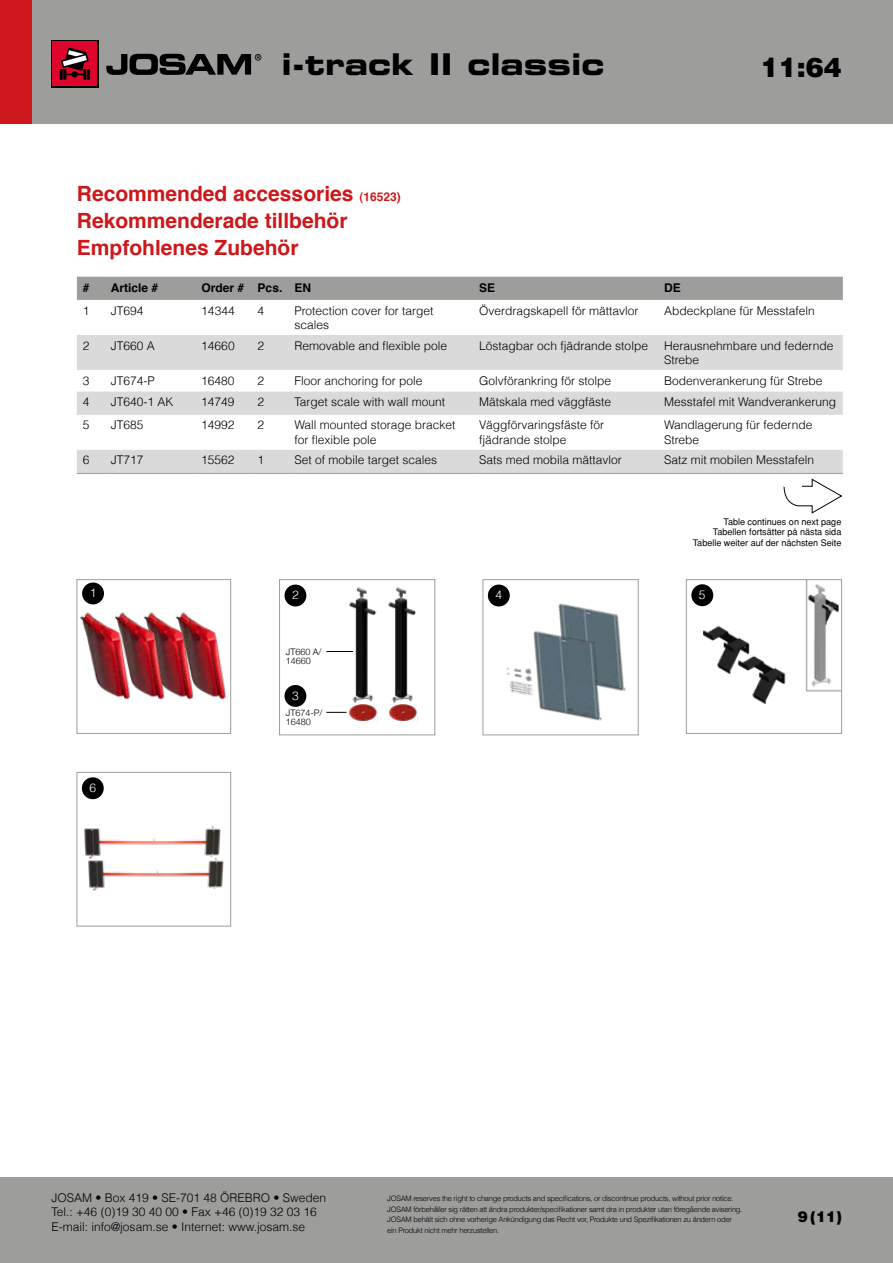
<style>
.page{position:relative;width:893px;height:1263px;background:#fff}
.page>*{position:absolute;margin:0;border:0;box-sizing:border-box;transform-origin:0 0}
.t1{font:30px "Eurostile Bold Extended Two";color:#000}
.t2{font:900 27px "Helvetica";color:#000}
.t3{font:700 21px/27px "Helvetica";color:#cd171a}
.t4{font:900 15px "Helvetica";color:#000}
.t5{font:300 12px/14.4px "Helvetica";color:#000}
.t6{font:700 12px "Helvetica";color:#000}
.t7{font:300 12px "Helvetica";color:#fff}
.t8{font:9px/10.9px "Helvetica";color:#000;text-align:right}
.t9{font:300 9px/9px "Helvetica Neue";color:#000}
.t10{font:300 7.5px/10.5px "Helvetica";letter-spacing:-.03em;color:#000}
.s1{font-size:12px}
</style>
<div class="page">
<div style="left:0;top:0;width:893px;height:123px;background:#9d9d9c"></div>
<div style="left:0;top:0;width:32px;height:123px;background:#cd171a"></div>
<div style="left:0;top:1178px;width:893px;height:85px;background:#9d9d9c"></div>
<div style="left:51px;top:40px;width:48px;height:48px;background:linear-gradient(to right,#000,#000)"></div>
<div style="left:53px;top:42px;width:44px;height:44px;background:#dd052b"></div>
<svg style="left:60px;top:48px;width:30px;height:32px"></svg>
<svg style="left:106px;top:54px;width:155px;height:21px"></svg>
<div style="left:77px;top:277px;width:766px;height:23px;background:#9d9d9c"></div>
<svg style="left:77px;top:335px;width:766px;height:138px;fill:#dadada"></svg>
<svg style="left:77px;top:473px;width:28px;height:1px"></svg>
<hr style="left:105px;top:473px;width:90px;height:1px;background:#9d9d9c">
<hr style="left:195px;top:473px;width:57px;height:1px;background:#9d9d9c">
<hr style="left:252px;top:473px;width:36px;height:1px;background:#9d9d9c">
<hr style="left:288px;top:473px;width:185px;height:1px;background:#9d9d9c">
<hr style="left:473px;top:473px;width:185px;height:1px;background:#9d9d9c">
<hr style="left:658px;top:473px;width:185px;height:1px;background:#9d9d9c">
<svg style="left:783px;top:478px;width:60px;height:36px"></svg>
<img style="left:79px;top:612px;width:24px;height:77px">
<img style="left:182px;top:612px;width:44px;height:88px">
<img style="left:103px;top:612px;width:79px;height:88px">
<div style="left:82px;top:582px;width:22px;height:22px;background:#000;border-radius:50%"></div>
<div style="left:77px;top:579px;width:154px;height:155px;border:1px solid #9d9d9c"></div>
<img style="left:691px;top:581px;width:149px;height:123px">
<div style="left:686px;top:579px;width:156px;height:155px;border:1px solid #9d9d9c"></div>
<div style="left:483px;top:579px;width:156px;height:156px;border:1px solid #9d9d9c"></div>
<div style="left:488px;top:585px;width:22px;height:21px;background:#000;border-radius:50%"></div>
<img style="left:558px;top:603px;width:68px;height:88px">
<img style="left:506px;top:616px;width:116px;height:105px">
<svg style="left:506px;top:627px;width:28px;height:40px"></svg>
<div style="left:77px;top:772px;width:154px;height:154px;border:1px solid #9d9d9c"></div>
<div style="left:82px;top:777px;width:22px;height:22px;background:#000;border-radius:50%"></div>
<img style="left:84px;top:825px;width:137px;height:31px">
<img style="left:86px;top:854px;width:138px;height:37px">
<div style="left:279px;top:579px;width:156px;height:156px;border:1px solid #9d9d9c"></div>
<div style="left:284px;top:585px;width:22px;height:21px;background:#000;border-radius:50%"></div>
<div style="left:284px;top:685px;width:22px;height:22px;background:#000;border-radius:50%"></div>
<img style="left:349px;top:587px;width:67px;height:118px">
<svg style="left:326px;top:651px;width:27px;height:1px"></svg>
<svg style="left:326px;top:712px;width:21px;height:1px"></svg>
<img style="left:388px;top:705px;width:29px;height:16px">
<img style="left:348px;top:705px;width:29px;height:16px">
<h1 class="t1" style="left:281px;top:43px;width:325px">i-track II classic</h1>
<h2 class="t2" style="left:761px;top:50px;width:83px">11:64</h2>
<h3 class="t3" style="left:77px;top:180px;width:325px">Recommended accessories <span class="s1">(16523)<br></span>Rekommenderade tillbehör<br>Empfohlenes Zubehör</h3>
<p class="t6" style="left:83px;top:278px;width:8px">#</p>
<p class="t6" style="left:111px;top:278px;width:49px">Article #</p>
<p class="t6" style="left:201px;top:278px;width:111px">Order # Pcs. EN</p>
<p class="t6" style="left:479px;top:278px;width:18px">SE</p>
<p class="t6" style="left:664px;top:278px;width:18px">DE</p>
<p class="t5" style="left:83px;top:303px;width:8px">1</p>
<p class="t5" style="left:111px;top:303px;width:34px">JT694</p>
<p class="t5" style="left:201px;top:303px;width:35px">14344</p>
<p class="t5" style="left:258px;top:303px;width:8px">4</p>
<p class="t5" style="left:294px;top:303px;width:141px">Protection cover for target scales</p>
<p class="t5" style="left:479px;top:303px;width:161px">Överdragskapell för mättavlor</p>
<p class="t5" style="left:664px;top:303px;width:152px">Abdeckplane für Messtafeln</p>
<p class="t5" style="left:83px;top:338px;width:8px">2</p>
<p class="t5" style="left:111px;top:338px;width:46px">JT660 A</p>
<p class="t5" style="left:201px;top:338px;width:35px">14660</p>
<p class="t5" style="left:258px;top:338px;width:8px">2</p>
<p class="t5" style="left:294px;top:338px;width:154px">Removable and flexible pole</p>
<p class="t5" style="left:479px;top:338px;width:170px">Löstagbar och fjädrande stolpe</p>
<p class="t5" style="left:664px;top:338px;width:171px">Herausnehmbare und federnde<br>Strebe</p>
<p class="t5" style="left:83px;top:373px;width:8px">3</p>
<p class="t5" style="left:111px;top:373px;width:46px">JT674-P</p>
<p class="t5" style="left:201px;top:373px;width:35px">16480</p>
<p class="t5" style="left:258px;top:373px;width:8px">2</p>
<p class="t5" style="left:294px;top:373px;width:130px">Floor anchoring for pole</p>
<p class="t5" style="left:479px;top:373px;width:134px">Golvförankring för stolpe</p>
<p class="t5" style="left:664px;top:373px;width:160px">Bodenverankerung für Strebe</p>
<p class="t5" style="left:83px;top:395px;width:8px">4</p>
<p class="t5" style="left:111px;top:395px;width:64px">JT640-1 AK</p>
<p class="t5" style="left:201px;top:395px;width:35px">14749</p>
<p class="t5" style="left:258px;top:395px;width:8px">2</p>
<p class="t5" style="left:294px;top:395px;width:152px">Target scale with wall mount</p>
<p class="t5" style="left:479px;top:395px;width:134px">Mätskala med väggfäste</p>
<p class="t5" style="left:664px;top:395px;width:174px">Messtafel mit Wandverankerung</p>
<p class="t5" style="left:83px;top:418px;width:8px">5</p>
<p class="t5" style="left:111px;top:418px;width:34px">JT685</p>
<p class="t5" style="left:201px;top:418px;width:35px">14992</p>
<p class="t5" style="left:258px;top:418px;width:8px">2</p>
<p class="t5" style="left:294px;top:418px;width:162px">Wall mounted storage bracket for flexible pole</p>
<p class="t5" style="left:479px;top:418px;width:127px">Väggförvaringsfäste för fjädrande stolpe</p>
<p class="t5" style="left:664px;top:418px;width:150px">Wandlagerung für federnde<br>Strebe</p>
<p class="t5" style="left:83px;top:453px;width:8px">6</p>
<p class="t5" style="left:111px;top:453px;width:34px">JT717</p>
<p class="t5" style="left:201px;top:453px;width:35px">15562</p>
<p class="t5" style="left:258px;top:453px;width:8px">1</p>
<p class="t5" style="left:294px;top:453px;width:144px">Set of mobile target scales</p>
<p class="t5" style="left:479px;top:453px;width:144px">Sats med mobila mättavlor</p>
<p class="t5" style="left:664px;top:453px;width:152px">Satz mit mobilen Messtafeln</p>
<p class="t8" style="left:693px;top:516px;width:150px">Table continues on next page<br>Tabellen fortsätter på nästa sida<br>Tabelle weiter auf der nächsten Seite</p>
<p class="t7" style="left:90px;top:586px;width:8px">1</p>
<p class="t7" style="left:495px;top:588px;width:8px">4</p>
<p class="t7" style="left:699px;top:587px;width:8px">5</p>
<p class="t7" style="left:292px;top:588px;width:8px">2</p>
<p class="t9" style="left:286px;top:647px;width:37px">JT660 A/<br>14660</p>
<p class="t7" style="left:89px;top:780px;width:8px">6</p>
<p class="t7" style="left:292px;top:688px;width:8px">3</p>
<p class="t9" style="left:286px;top:708px;width:38px">JT674-P/<br>16480</p>
<p class="t5" style="left:51px;top:1190px;width:276px">JOSAM • Box 419 • SE-701 48 ÖREBRO • Sweden<br>Tel.: +46 (0)19 30 40 00 • Fax +46 (0)19 32 03 16<br>E-mail: info@josam.se • Internet: www.josam.se</p>
<p class="t10" style="left:387px;top:1193px;width:357px">JOSAM reserves the right to change products and specifications, or discontinue products, without prior notice.<br>JOSAM förbehåller sig rätten att ändra produkter/specifikationer samt dra in produkter utan föregående avisering.<br>JOSAM behält sich ohne vorherige Ankündigung das Recht vor, Produkte und Spezifikationen zu ändern oder ein Produkt nicht mehr herzustellen.</p>
<p class="t4" style="left:798px;top:1207px;width:46px">9(11)</p>
</div>
